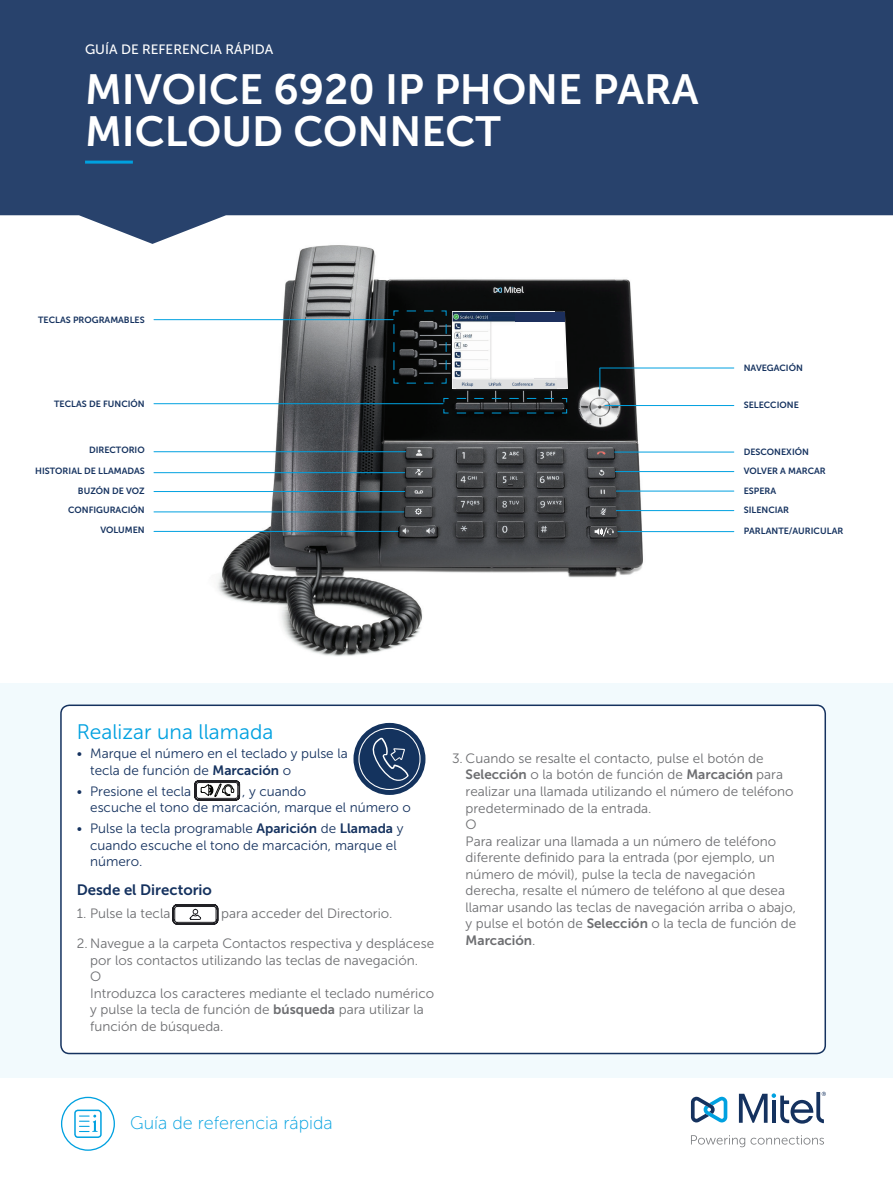
<style>
.page{position:relative;width:893px;height:1187px;background:#fff}
.page>*{position:absolute;margin:0;border:0;box-sizing:border-box;transform-origin:0 0}
.t1{font:42px/42px "Museo Sans 700";color:#fff}
.t2{font:21px "Museo Sans 300";color:#00a1e0}
.t3{font:18px "Museo Sans 100";color:#00a1e0}
.t4{font:15px "Museo Sans 700";color:#15325f}
.t5{font:13.5px/16.5px "Museo Sans 300";color:#6d6e71}
.t6{font:13.5px/16.5px "Museo Sans 300";color:#15325f}
.t7{font:13.5px "Museo Sans 500";color:#fff}
.t8{font:13.5px "Museo Sans 700";color:#6d6e71}
.t9{font:9px/19.5px "Museo Sans 700";color:#15325f}
.s1{font-family:"Museo Sans 700"}
.s2{font-family:"Museo Sans 300"}
</style>
<div class="page">
<img style="left:153px;top:245px;width:582px;height:411px">
<img style="left:463px;top:312px;width:105px;height:77px">
<img style="left:452px;top:312px;width:102px;height:76px">
<div style="left:517px;top:322px;width:47px;height:39px;background:#fff"></div>
<div style="left:515px;top:312px;width:49px;height:10px;background:#1c2f5c"></div>
<div style="left:535px;top:378px;width:32px;height:10px;background:#e0e0e2"></div>
<svg style="left:577px;top:526px;width:37px;height:38px"></svg>
<img style="left:457px;top:380px;width:98px;height:8px">
<div style="left:0;top:683px;width:893px;height:395px;background:#f2fafd"></div>
<svg style="left:0;top:0;width:893px;height:244px;background:#3f567b"></svg>
<hr style="left:154px;top:451px;width:252px;height:1px;background:#00a1e0">
<hr style="left:154px;top:319px;width:239px;height:1px;background:#00a1e0">
<hr style="left:154px;top:403px;width:289px;height:1px;background:#00a1e0">
<hr style="left:615px;top:451px;width:119px;height:1px;background:#00a1e0">
<hr style="left:600px;top:367px;width:134px;height:1px;background:#00a1e0">
<svg style="left:599px;top:368px;width:1px;height:21px"></svg>
<hr style="left:605px;top:405px;width:129px;height:1px;background:#00a1e0">
<hr style="left:615px;top:471px;width:119px;height:1px;background:#00a1e0">
<hr style="left:616px;top:490px;width:118px;height:1px;background:#00a1e0">
<hr style="left:616px;top:510px;width:118px;height:1px;background:#00a1e0">
<hr style="left:618px;top:531px;width:116px;height:1px;background:#00a1e0">
<hr style="left:154px;top:472px;width:251px;height:1px;background:#00a1e0">
<hr style="left:154px;top:491px;width:251px;height:1px;background:#00a1e0">
<hr style="left:154px;top:511px;width:250px;height:1px;background:#00a1e0">
<hr style="left:154px;top:531px;width:244px;height:1px;background:#00a1e0">
<svg style="left:691px;top:1135px;width:133px;height:12px"></svg>
<svg style="left:691px;top:1096px;width:36px;height:26px"></svg>
<svg style="left:739px;top:1091px;width:87px;height:32px"></svg>
<div style="left:61px;top:705px;width:764px;height:348px;background:#fff;border-radius:9px"></div>
<div style="left:60px;top:704px;width:766px;height:350px;border:2px solid #15325f;border-radius:9px"></div>
<svg style="left:194px;top:780px;width:46px;height:20px"></svg>
<svg style="left:173px;top:904px;width:45px;height:20px"></svg>
<svg style="left:353px;top:722px;width:72px;height:72px;background:#2a466d"></svg>
<div style="left:358px;top:727px;width:63px;height:63px;border:1px solid #fff;border-radius:50%"></div>
<svg style="left:371px;top:737px;width:38px;height:43px;background:#334e73"></svg>
<svg style="left:393px;top:310px;width:54px;height:74px;background:#1a2123"></svg>
<svg style="left:443px;top:397px;width:124px;height:17px;background:#202c32"></svg>
<hr style="left:85px;top:161px;width:48px;height:3px;background:#00a1e0">
<svg style="left:61px;top:1096px;width:54px;height:54px"></svg>
<div style="left:74px;top:1109px;width:28px;height:28px;border:2px solid #00a1e0;border-radius:3px"></div>
<p class="t7" style="left:85px;top:42px;width:190px">GUÍA DE REFERENCIA RÁPIDA</p>
<h1 class="t1" style="left:85px;top:68px;width:615px">MIVOICE 6920 IP PHONE PARA<br>MICLOUD CONNECT</h1>
<p class="t9" style="left:38px;top:310px;width:108px">TECLAS PROGRAMABLES</p>
<p class="t9" style="left:54px;top:394px;width:92px">TECLAS DE FUNCIÓN</p>
<p class="t9" style="left:89px;top:440px;width:57px">DIRECTORIO</p>
<p class="t9" style="left:35px;top:461px;width:111px;text-align:right">HISTORIAL DE LLAMADAS<br>BUZÓN DE VOZ<br>CONFIGURACIÓN<br>VOLUMEN</p>
<p class="t9" style="left:744px;top:357px;width:61px">NAVEGACIÓN</p>
<p class="t9" style="left:744px;top:395px;width:57px">SELECCIONE</p>
<p class="t9" style="left:744px;top:441px;width:67px">DESCONEXIÓN</p>
<p class="t9" style="left:744px;top:461px;width:84px">VOLVER A MARCAR<br>ESPERA<br>SILENCIAR</p>
<p class="t9" style="left:744px;top:521px;width:101px">PARLANTE/AURICULAR</p>
<h2 class="t2" style="left:77px;top:720px;width:198px">Realizar una llamada</h2>
<p class="t6" style="left:90px;top:745px;width:259px;text-indent:-14px">• Marque el número en el teclado y pulse la tecla de función de <span class="s1">Marcación</span> o</p>
<p class="t6" style="left:77px;top:783px;width:116px">• Presione el tecla</p>
<p class="t6" style="left:90px;top:783px;width:322px;text-indent:152px">, y cuando<br>escuche el tono de marcación, marque el número o</p>
<p class="t6" style="left:90px;top:820px;width:315px;text-indent:-14px">• Pulse la tecla programable <span class="s1">Aparición</span> de <span class="s1">Llamada</span> y cuando escuche el tono de marcación, marque el número.</p>
<p class="t4" style="left:77px;top:881px;width:137px">Desde el Directorio</p>
<p class="t5" style="left:77px;top:905px;width:95px">1. Pulse la tecla</p>
<p class="t5" style="left:221px;top:905px;width:173px">para acceder del Directorio.</p>
<p class="t5" style="left:90px;top:935px;width:345px;text-indent:-14px">2. Navegue a la carpeta Contactos respectiva y desplácese por los contactos utilizando las teclas de navegación.<br>O<br>Introduzca los caracteres mediante el teclado numérico y pulse la tecla de función de <span class="s1">búsqueda</span> para utilizar la función de búsqueda.</p>
<p class="t5" style="left:466px;top:750px;width:332px;text-indent:-14px">3. Cuando se resalte el contacto, pulse el botón de <span class="s1">Selección</span> o la botón de función de <span class="s1">Marcación</span> para realizar una llamada utilizando el número de teléfono predeterminado de la entrada.<br>O<br>Para realizar una llamada a un número de teléfono diferente definido para la entrada (por ejemplo, un número de móvil), pulse la tecla de navegación derecha, resalte el número de teléfono al que desea llamar usando las teclas de navegación arriba o abajo, y pulse el botón de <span class="s1">Selección</span> o la tecla de función de</p>
<p class="t8" style="left:466px;top:932px;width:71px">Marcación<span class="s2">.</span></p>
<p class="t3" style="left:130px;top:1112px;width:204px">Guía de referencia rápida</p>
</div>
